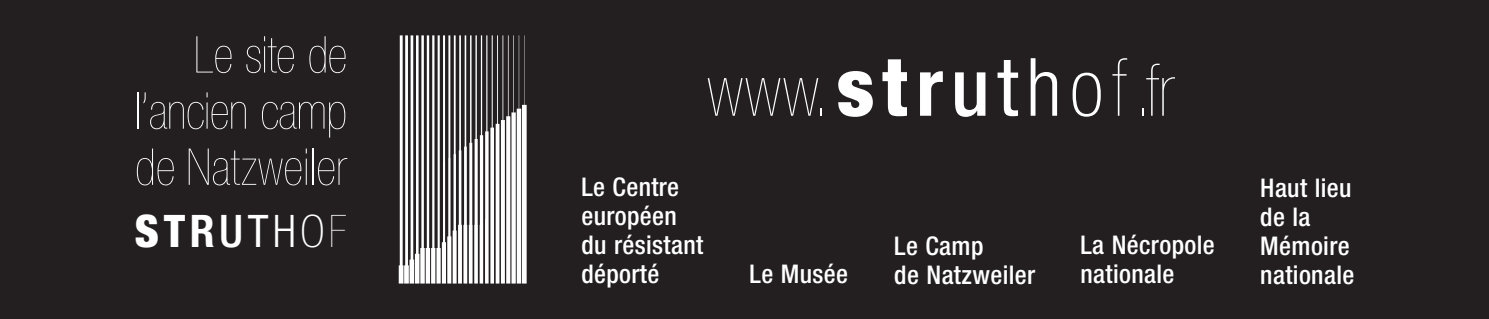
<style>
.page{position:relative;width:1489px;height:319px;background:#fff}
.page>*{position:absolute;margin:0;border:0;box-sizing:border-box;transform-origin:0 0}
.t1{font:900 condensed 73px "Helvetica Neue";color:#fff}
.t2{font:900 condensed 50.75px/56.2px "Helvetica Neue";letter-spacing:-.015em;color:#fff;text-align:justify}
.t3{font:900 condensed 45px "Helvetica Neue";color:#fff}
.t4{font:500 condensed 25.75px/29px "Helvetica Neue";letter-spacing:.015em;color:#fff}
.s1{font-weight:800}
.s2{font-weight:700}
.s3{font-weight:500}
.s4{font-weight:400}
.s5{font-weight:300}
.s6{font-weight:100}
.s7{font-style:inherit}
.s8{font-size:80.5px}
.s9{font-weight:800;font-size:80.5px}
.s10{font-weight:700;font-size:80.5px}
.s11{font-weight:500;font-size:80.5px}
.s12{font-weight:400;font-size:80.5px}
.s13{font-weight:300;font-size:80.5px}
.s14{font-weight:100;font-size:80.5px}
</style>
<div class="page">
<div style="left:0;top:0;width:1488px;height:319px;background:#231f20"></div>
<svg style="left:399px;top:35px;width:127px;height:248px"></svg>
<h2 class="t2" style="left:135px;top:31px;width:214px;text-indent:58px">Le site de l’ancien camp de Natzweiler</h2>
<h3 class="t3" style="left:135px;top:215px;width:213px">S<span class="s1">T</span><span class="s2">R</span><span class="s3">U</span><span class="s4">T</span><span class="s5">H</span><span class="s6">O</span><span class="s7">F</span></h3>
<h1 class="t1" style="left:707px;top:64px;width:469px">www.<span class="s8">s</span><span class="s9">t</span><span class="s10">r</span><span class="s11">u</span><span class="s12">t</span><span class="s13">h</span><span class="s14">o</span><span class="s8">f</span>.fr</h1>
<p class="t4" style="left:581px;top:175px;width:123px">Le Centre européen du résistant déporté</p>
<p class="t4" style="left:749px;top:262px;width:100px">Le Musée</p>
<p class="t4" style="left:894px;top:233px;width:142px">Le Camp<br>de Natzweiler</p>
<p class="t4" style="left:1080px;top:233px;width:136px">La Nécropole nationale</p>
<p class="t4" style="left:1260px;top:176px;width:95px">Haut lieu de la<br>Mémoire nationale</p>
</div>
